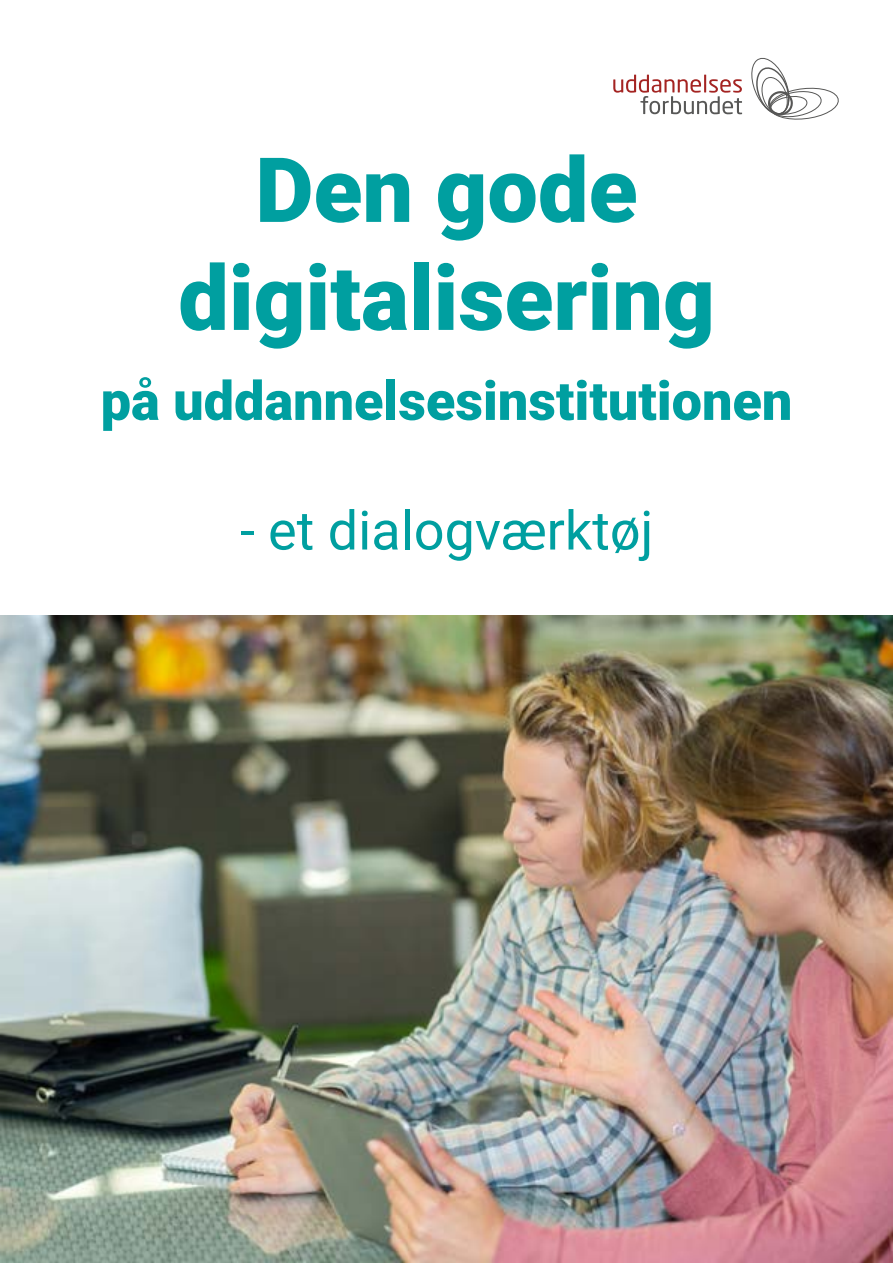
<style>
.page{position:relative;width:893px;height:1263px;background:#fff}
.page>*{position:absolute;margin:0;border:0;box-sizing:border-box;transform-origin:0 0}
.t1{font:900 90px/108px "Roboto";color:#009fa0;text-align:center}
.t2{font:900 54px "Roboto";color:#009fa0}
.t3{font:54px "Roboto";color:#009fa0}
</style>
<div class="page">
<img style="left:0;top:615px;width:893px;height:648px">
<svg style="left:613px;top:75px;width:129px;height:39px"></svg>
<svg style="left:751px;top:58px;width:88px;height:62px"></svg>
<h1 class="t1" style="left:178px;top:133px;width:538px">Den gode digitalisering</h1>
<p class="t2" style="left:101px;top:363px;width:693px">på uddannelsesinstitutionen</p>
<p class="t3" style="left:240px;top:492px;width:415px">- et dialogværktøj</p>
</div>
